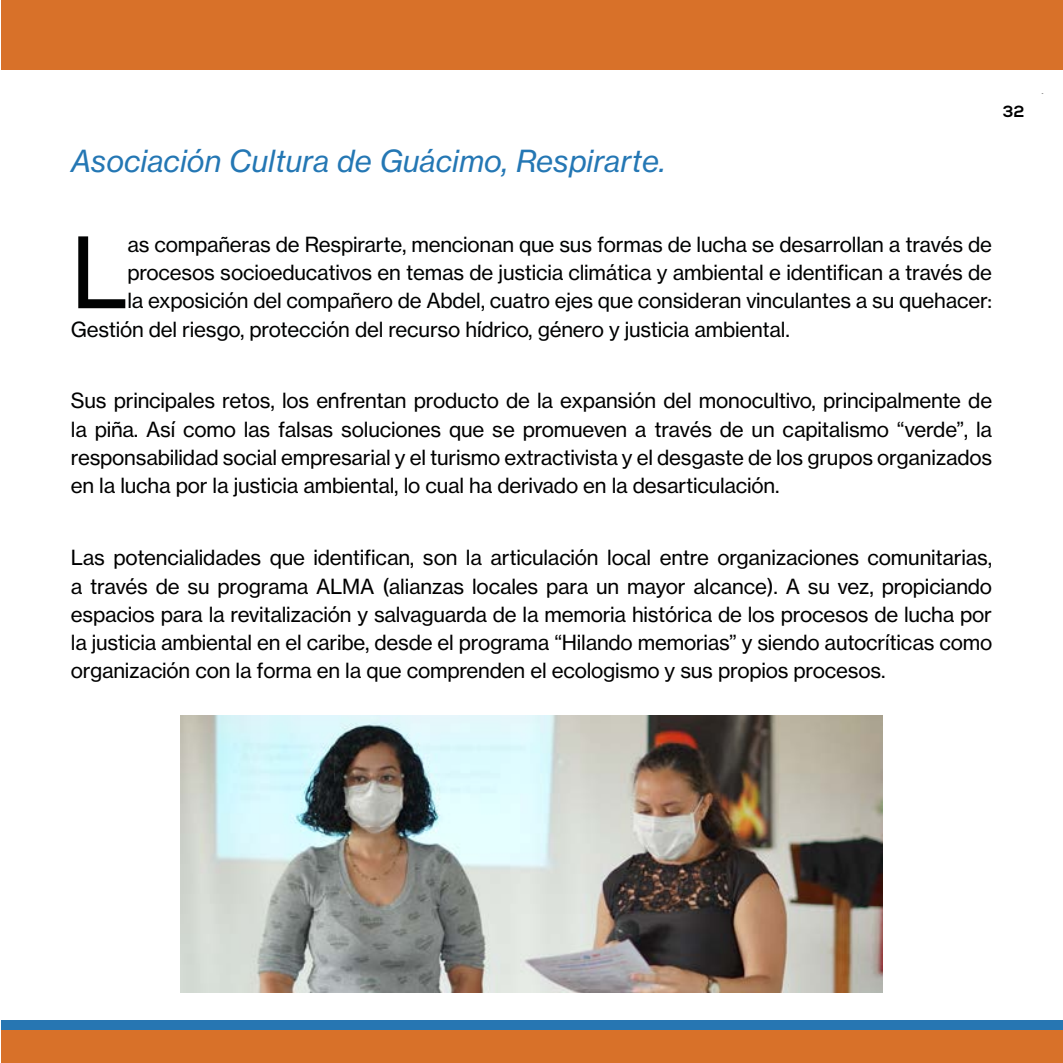
<style>
.page{position:relative;width:1063px;height:1063px;background:#fff}
.page>*{position:absolute;margin:0;border:0;box-sizing:border-box;transform-origin:0 0}
.t1{font:96.62px "N Haas Grotesk TX Pro 55 Rg";color:#010202}
.t2{font:30px "N Haas Grotesk TX Pro 56 It";color:#2477b4}
.t3{font:20.5px/28.2px "N Haas Grotesk TX Pro 55 Rg";letter-spacing:-.01em;color:#000;text-align:justify}
.t4{font:20.5px "N Haas Grotesk TX Pro 55 Rg";letter-spacing:-.01em;color:#010202}
.t5{font:700 16.12px "Nexa";color:#000}
.t6{font:700 3.62px "Nexa";color:#000}
</style>
<div class="page">
<div style="left:1px;top:1020px;width:1061px;height:32px;background:#2776b2"></div>
<div style="left:1px;top:1px;width:1061px;height:69px;background:#d87129"></div>
<div style="left:1px;top:1031px;width:1061px;height:32px;background:#d87129"></div>
<img style="left:180px;top:715px;width:703px;height:277px">
<h2 class="t2" style="left:71px;top:143px;width:596px">Asociación Cultura de Guácimo, Respirarte.</h2>
<p class="t5" style="left:1003px;top:103px;width:23px">32</p>
<p class="t6" style="left:1042px;top:92px;width:3px">-</p>
<h1 class="t1" style="left:71px;top:214px;width:59px">L</h1>
<p class="t4" style="left:127px;top:232px;width:866px">as compañeras de Respirarte, mencionan que sus formas de lucha se desarrollan a través de</p>
<p class="t4" style="left:127px;top:260px;width:866px">procesos socioeducativos en temas de justicia climática y ambiental e identifican a través de</p>
<p class="t4" style="left:127px;top:288px;width:866px">la exposición del compañero de Abdel, cuatro ejes que consideran vinculantes a su quehacer:</p>
<p class="t4" style="left:71px;top:316px;width:720px">Gestión del riesgo, protección del recurso hídrico, género y justicia ambiental.</p>
<p class="t3" style="left:71px;top:387px;width:923px">Sus principales retos, los enfrentan producto de la expansión del monocultivo, principalmente de la piña. Así como las falsas soluciones que se promueven a través de un capitalismo “verde”, la responsabilidad social empresarial y el turismo extractivista y el desgaste de los grupos organizados en la lucha por la justicia ambiental, lo cual ha derivado en la desarticulación.</p>
<p class="t3" style="left:71px;top:544px;width:923px">Las potencialidades que identifican, son la articulación local entre organizaciones comunitarias, a través de su programa ALMA (alianzas locales para un mayor alcance). A su vez, propiciando espacios para la revitalización y salvaguarda de la memoria histórica de los procesos de lucha por la justicia ambiental en el caribe, desde el programa “Hilando memorias” y siendo autocríticas como organización con la forma en la que comprenden el ecologismo y sus propios procesos.</p>
</div>
